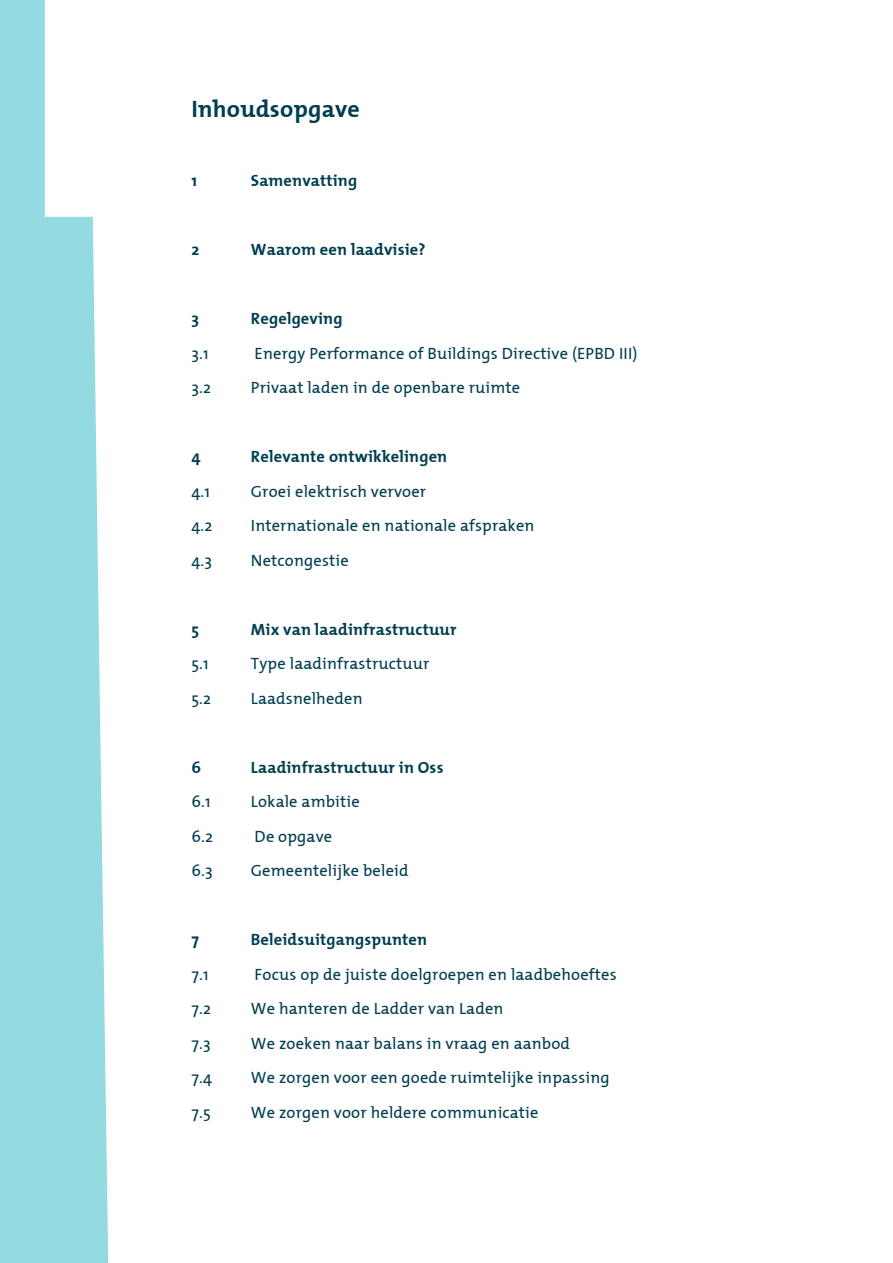
<style>
.page{position:relative;width:893px;height:1263px;background:#fff}
.page>*{position:absolute;margin:0;border:0;box-sizing:border-box;transform-origin:0 0}
.Inhoudsopgave_tekst{font:700 24px "The Mix";letter-spacing:.01em;color:#003e52}
.t1{font:16.5px "The Mix";letter-spacing:.01em;color:#003e52}
.t2{font:700 16.5px "The Mix";letter-spacing:.01em;color:#003e52}
</style>
<div class="page">
<svg style="left:0;top:0;width:108px;height:1263px;fill:#94dbe1"></svg>
<p class="Inhoudsopgave_tekst" style="left:191px;top:89px;width:170px">Inhoudsopgave</p>
<p class="t2" style="left:191px;top:167px;width:7px">1</p>
<p class="t2" style="left:251px;top:167px;width:108px">Samenvatting</p>
<p class="t2" style="left:191px;top:236px;width:9px">2</p>
<p class="t2" style="left:251px;top:236px;width:176px">Waarom een laadvisie?</p>
<p class="t2" style="left:191px;top:305px;width:9px">3</p>
<p class="t2" style="left:251px;top:305px;width:93px">Regelgeving</p>
<p class="t1" style="left:191px;top:339px;width:19px">3.1</p>
<p class="t1" style="left:255px;top:339px;width:384px">Energy Performance of Buildings Directive (EPBD III)</p>
<p class="t1" style="left:191px;top:374px;width:21px">3.2</p>
<p class="t1" style="left:251px;top:374px;width:271px">Privaat laden in de openbare ruimte</p>
<p class="t2" style="left:191px;top:443px;width:11px">4</p>
<p class="t2" style="left:251px;top:443px;width:198px">Relevante ontwikkelingen</p>
<p class="t1" style="left:191px;top:477px;width:20px">4.1</p>
<p class="t1" style="left:251px;top:477px;width:177px">Groei elektrisch vervoer</p>
<p class="t1" style="left:191px;top:512px;width:23px">4.2</p>
<p class="t1" style="left:251px;top:512px;width:285px">Internationale en nationale afspraken</p>
<p class="t1" style="left:191px;top:546px;width:22px">4.3</p>
<p class="t1" style="left:251px;top:546px;width:99px">Netcongestie</p>
<p class="t2" style="left:191px;top:615px;width:9px">5</p>
<p class="t2" style="left:251px;top:615px;width:207px">Mix van laadinfrastructuur</p>
<p class="t1" style="left:191px;top:650px;width:19px">5.1</p>
<p class="t1" style="left:251px;top:650px;width:180px">Type laadinfrastructuur</p>
<p class="t1" style="left:191px;top:684px;width:21px">5.2</p>
<p class="t1" style="left:251px;top:684px;width:113px">Laadsnelheden</p>
<p class="t2" style="left:191px;top:753px;width:11px">6</p>
<p class="t2" style="left:251px;top:753px;width:194px">Laadinfrastructuur in Oss</p>
<p class="t1" style="left:191px;top:788px;width:21px">6.1</p>
<p class="t1" style="left:251px;top:788px;width:110px">Lokale ambitie</p>
<p class="t1" style="left:191px;top:822px;width:23px">6.2</p>
<p class="t1" style="left:255px;top:822px;width:79px">De opgave</p>
<p class="t1" style="left:191px;top:857px;width:23px">6.3</p>
<p class="t1" style="left:251px;top:857px;width:159px">Gemeentelijke beleid</p>
<p class="t2" style="left:191px;top:926px;width:9px">7</p>
<p class="t2" style="left:251px;top:926px;width:178px">Beleidsuitgangspunten</p>
<p class="t1" style="left:191px;top:960px;width:19px">7.1</p>
<p class="t1" style="left:255px;top:960px;width:364px">Focus op de juiste doelgroepen en laadbehoeftes</p>
<p class="t1" style="left:191px;top:995px;width:21px">7.2</p>
<p class="t1" style="left:251px;top:995px;width:254px">We hanteren de Ladder van Laden</p>
<p class="t1" style="left:191px;top:1029px;width:21px">7.3</p>
<p class="t1" style="left:251px;top:1029px;width:321px">We zoeken naar balans in vraag en aanbod</p>
<p class="t1" style="left:191px;top:1064px;width:22px">7.4</p>
<p class="t1" style="left:251px;top:1064px;width:360px">We zorgen voor een goede ruimtelijke inpassing</p>
<p class="t1" style="left:191px;top:1098px;width:21px">7.5</p>
<p class="t1" style="left:251px;top:1098px;width:289px">We zorgen voor heldere communicatie</p>
</div>
